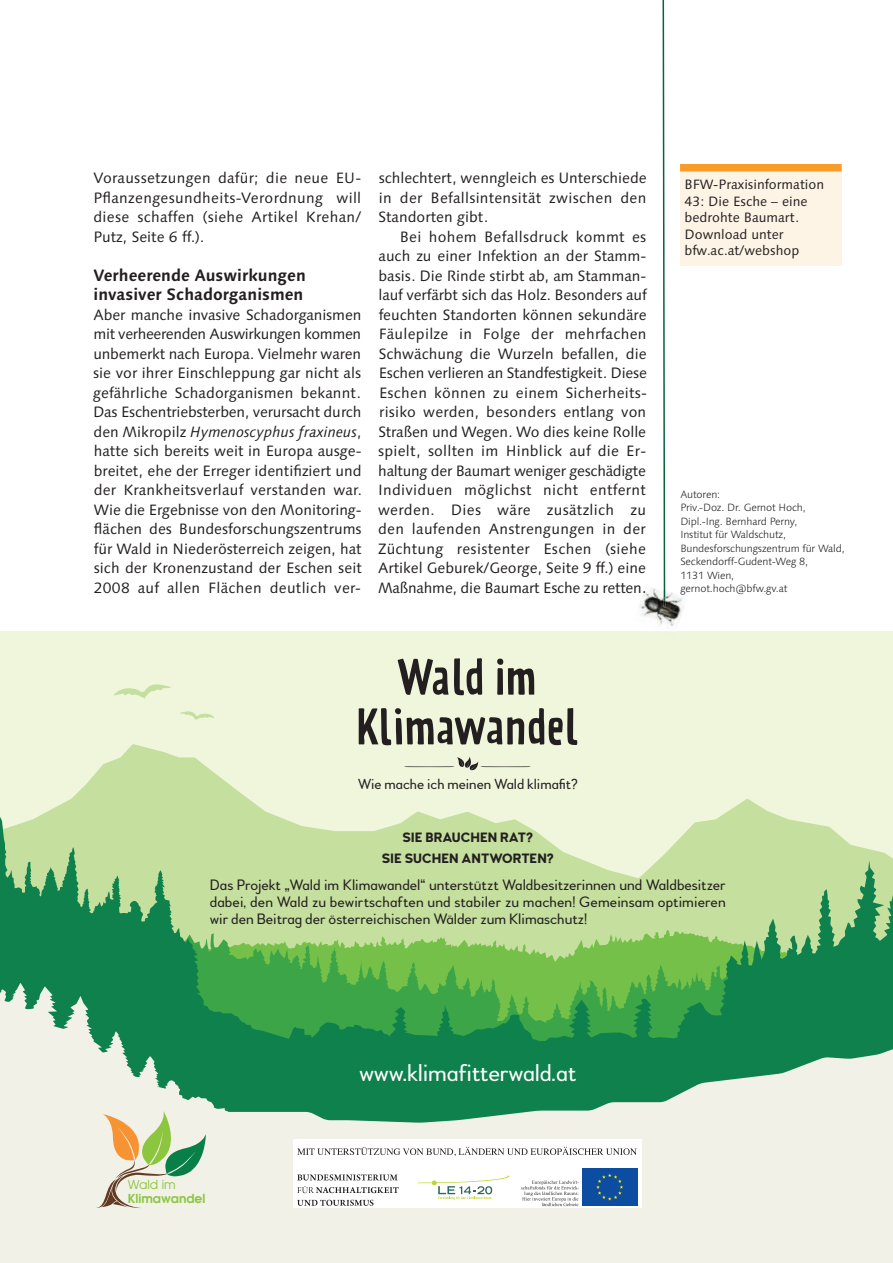
<style>
.page{position:relative;width:893px;height:1263px;background:#fff}
.page>*{position:absolute;margin:0;border:0;box-sizing:border-box;transform-origin:0 0}
.t1{font:24px "Woodford Bourne";letter-spacing:-.01em;color:#fff}
.t2{font:700 16.5px/19.5px "Linotype Syntax Com";color:#231f20}
.t3{font:15px/19.5px "Linotype Syntax Com";letter-spacing:.02em;color:#231f20;text-align:justify}
.t4{font:15px/17.2px "Woodford Bourne";color:#231f20;text-align:justify}
.t5{font:14.55px "Woodford Bourne";color:#231f20}
.t6{font:13.5px/16.5px "Linotype Syntax Com";color:#231f20}
.t7{font:700 13.5px/21px "Woodford Bourne";color:#231f20;text-align:center}
.t8{font:600 12.3px "Avant Garde";color:#8bc63e}
.t9{font:12.3px "Avant Garde";color:#8bc63e}
.t10{font:300 10.5px/13.5px "Linotype Syntax Com";letter-spacing:-.015em;color:#231f20}
.s1{font-style:italic}
</style>
<div class="page">
<div style="left:680px;top:164px;width:162px;height:102px;background:#fef4e6"></div>
<div style="left:680px;top:164px;width:162px;height:7px;background:#f89c27"></div>
<div style="left:0;top:631px;width:893px;height:602px;background:#f0f6db"></div>
<svg style="left:47px;top:744px;width:722px;height:68px"></svg>
<svg style="left:0;top:812px;width:893px;height:171px;fill:#c5df9e"></svg>
<svg style="left:0;top:983px;width:893px;height:280px;fill:#f1f1e8"></svg>
<svg style="left:114px;top:684px;width:57px;height:15px"></svg>
<svg style="left:180px;top:711px;width:34px;height:9px"></svg>
<svg style="left:457px;top:756px;width:21px;height:14px"></svg>
<hr style="left:404px;top:766px;width:50px;height:1px;background:#231f20;border-radius:50%">
<hr style="left:481px;top:766px;width:50px;height:1px;background:#231f20;border-radius:50%">
<svg style="left:497px;top:668px;width:37px;height:27px"></svg>
<div style="left:497px;top:658px;width:6px;height:7px;background:#231f20;border-radius:50%"></div>
<svg style="left:398px;top:658px;width:84px;height:37px"></svg>
<svg style="left:359px;top:708px;width:218px;height:37px"></svg>
<img style="left:639px;top:583px;width:45px;height:44px">
<svg style="left:662px;top:0;width:3px;height:607px"></svg>
<div style="left:294px;top:1140px;width:348px;height:68px;background:#fff"></div>
<svg style="left:297px;top:1147px;width:340px;height:9px"></svg>
<svg style="left:418px;top:1175px;width:91px;height:25px"></svg>
<div style="left:582px;top:1168px;width:56px;height:38px;background:#0d4da1"></div>
<svg style="left:596px;top:1173px;width:27px;height:27px"></svg>
<svg style="left:521px;top:1180px;width:58px;height:26px"></svg>
<svg style="left:297px;top:1174px;width:101px;height:6px"></svg>
<svg style="left:297px;top:1186px;width:102px;height:7px"></svg>
<svg style="left:297px;top:1200px;width:76px;height:6px"></svg>
<svg style="left:95px;top:1111px;width:111px;height:97px"></svg>
<p class="t3" style="left:93px;top:168px;width:269px">Voraussetzungen dafür; die neue EU-Pflanzengesundheits-Verordnung will diese schaffen (siehe Artikel Krehan/ Putz, Seite 6 ff.).</p>
<p class="t2" style="left:94px;top:265px;width:214px">Verheerende Auswirkungen invasiver Schadorganismen</p>
<p class="t3" style="left:93px;top:305px;width:270px">Aber manche invasive Schadorganismen mit verheerenden Auswirkungen kommen unbemerkt nach Europa. Vielmehr waren sie vor ihrer Einschleppung gar nicht als gefährliche Schadorganismen bekannt.<br>Das Eschentriebsterben, verursacht durch den Mikropilz <span class="s1">Hymenoscyphus fraxineus</span>, hatte sich bereits weit in Europa ausge&shy;breitet, ehe der Erreger identifiziert und der Krankheitsverlauf verstanden war.<br>Wie die Ergebnisse von den Monitoring&shy;flächen des Bundesforschungszentrums für Wald in Niederösterreich zeigen, hat sich der Kronenzustand der Eschen seit 2008 auf allen Flächen deutlich ver-</p>
<p class="t3" style="left:378px;top:168px;width:270px">schlechtert, wenngleich es Unterschiede in der Befallsintensität zwischen den Standorten gibt.</p>
<p class="t3" style="left:378px;top:227px;width:271px;text-indent:22px">Bei hohem Befallsdruck kommt es auch zu einer Infektion an der Stamm&shy;basis. Die Rinde stirbt ab, am Stamman&shy;lauf verfärbt sich das Holz. Besonders auf feuchten Standorten können sekundäre Fäulepilze in Folge der mehrfachen Schwächung die Wurzeln befallen, die Eschen verlieren an Standfestigkeit. Diese Eschen können zu einem Sicherheits - risiko werden, besonders entlang von Straßen und Wegen. Wo dies keine Rolle spielt, sollten im Hinblick auf die Er - haltung der Baumart weniger geschädigte Individuen möglichst nicht entfernt werden. Dies wäre zusätzlich zu den laufenden Anstrengungen in der Züchtung resistenter Eschen (siehe Artikel Geburek/George, Seite 9 ff.) eine Maßnahme, die Baumart Esche zu retten.</p>
<p class="t6" style="left:685px;top:176px;width:141px">BFW-Praxisinformation<br>43: Die Esche – eine bedrohte Baumart.<br>Download unter bfw.ac.at/webshop</p>
<p class="t10" style="left:680px;top:487px;width:166px">Autoren:<br>Priv.-Doz. Dr. Gernot Hoch,<br>Dipl.-Ing. Bernhard Perny,<br>Institut für Waldschutz,<br>Bundesforschungszentrum für Wald,<br>Seckendorff-Gudent-Weg 8,<br>1131 Wien,<br>gernot.hoch@bfw.gv.at</p>
<p class="t5" style="left:358px;top:777px;width:221px">Wie mache ich meinen Wald klimafit?</p>
<p class="t7" style="left:382px;top:828px;width:174px">SIE BRAUCHEN RAT?<br>SIE SUCHEN ANTWORTEN?</p>
<p class="t4" style="left:210px;top:877px;width:517px">Das Projekt „Wald im Klimawandel“ unterstützt Waldbesitzerinnen und Waldbesitzer dabei, den Wald zu bewirtschaften und stabiler zu machen! Gemeinsam optimieren wir den Beitrag der österreichischen Wälder zum Klimaschutz!</p>
<p class="t9" style="left:128px;top:1177px;width:49px">Wald im</p>
<p class="t8" style="left:128px;top:1192px;width:79px">Klimawandel</p>
<h1 class="t1" style="left:359px;top:1061px;width:219px">www.klimafitterwald.at</h1>
</div>
